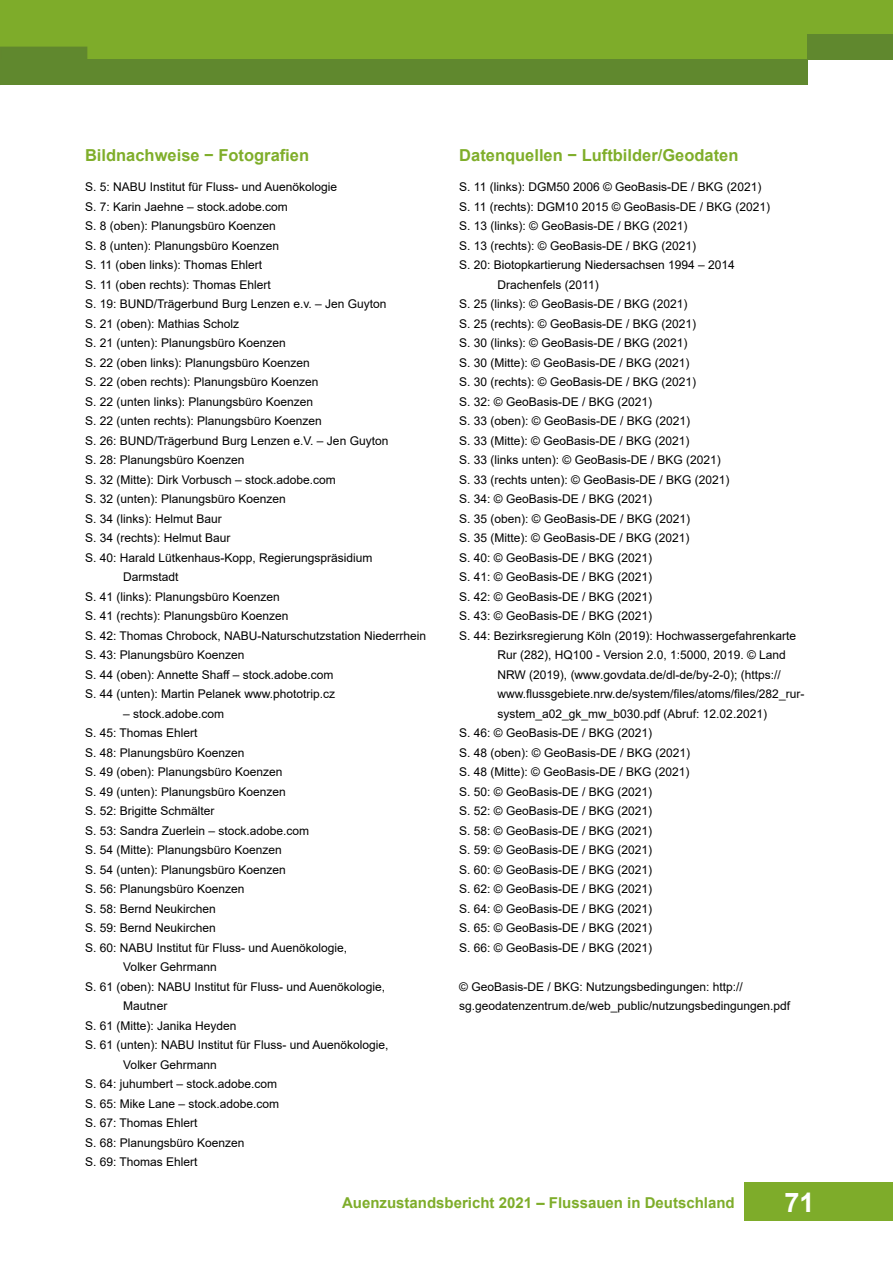
<style>
.page{position:relative;width:893px;height:1263px;background:#fff}
.page>*{position:absolute;margin:0;border:0;box-sizing:border-box;transform-origin:0 0}
.t1{font:700 27px "Arial";color:#fff}
.H2_Zwischenüberschrift_Quellen{font:700 16.5px "Arial";color:#7fae2a}
.t2{font:700 15px "Arial";color:#7ead2a}
.P_Bildnachweis{font:12px/19.5px "Arial";color:#000}
.P_Quellenverzeichnis{font:12px/19.5px "Arial";color:#000}
</style>
<div class="page">
<div style="left:744px;top:1183px;width:149px;height:38px;background:#7eac2a"></div>
<div style="left:0;top:0;width:893px;height:60px;background:#7eac2a"></div>
<div style="left:1px;top:47px;width:86px;height:13px;background:#60882e"></div>
<div style="left:808px;top:35px;width:85px;height:25px;background:#60882e"></div>
<div style="left:0;top:60px;width:808px;height:25px;background:#60882e"></div>
<h2 class="H2_Zwischenüberschrift_Quellen" style="left:85px;top:143px;width:226px">Bildnachweise − Fotografien</h2>
<p class="P_Bildnachweis" style="left:85px;top:177px;width:254px">S. 5: NABU Institut für Fluss- und Auenökologie</p>
<p class="P_Bildnachweis" style="left:85px;top:197px;width:204px">S. 7: Karin Jaehne – stock.adobe.com</p>
<p class="P_Bildnachweis" style="left:85px;top:216px;width:192px">S. 8 (oben): Planungsbüro Koenzen</p>
<p class="P_Bildnachweis" style="left:85px;top:236px;width:196px">S. 8 (unten): Planungsbüro Koenzen</p>
<p class="P_Bildnachweis" style="left:85px;top:255px;width:178px">S. 11 (oben links): Thomas Ehlert</p>
<p class="P_Bildnachweis" style="left:85px;top:275px;width:187px">S. 11 (oben rechts): Thomas Ehlert</p>
<p class="P_Bildnachweis" style="left:85px;top:294px;width:303px">S. 19: BUND/Trägerbund Burg Lenzen e.v. – Jen Guyton</p>
<p class="P_Bildnachweis" style="left:85px;top:314px;width:156px">S. 21 (oben): Mathias Scholz</p>
<p class="P_Bildnachweis" style="left:85px;top:333px;width:202px">S. 21 (unten): Planungsbüro Koenzen</p>
<p class="P_Bildnachweis" style="left:85px;top:353px;width:226px">S. 22 (oben links): Planungsbüro Koenzen</p>
<p class="P_Bildnachweis" style="left:85px;top:372px;width:235px">S. 22 (oben rechts): Planungsbüro Koenzen</p>
<p class="P_Bildnachweis" style="left:85px;top:392px;width:230px">S. 22 (unten links): Planungsbüro Koenzen</p>
<p class="P_Bildnachweis" style="left:85px;top:411px;width:238px">S. 22 (unten rechts): Planungsbüro Koenzen</p>
<p class="P_Bildnachweis" style="left:85px;top:431px;width:305px">S. 26: BUND/Trägerbund Burg Lenzen e.V. – Jen Guyton</p>
<p class="P_Bildnachweis" style="left:85px;top:450px;width:161px">S. 28: Planungsbüro Koenzen</p>
<p class="P_Bildnachweis" style="left:85px;top:470px;width:252px">S. 32 (Mitte): Dirk Vorbusch – stock.adobe.com</p>
<p class="P_Bildnachweis" style="left:85px;top:489px;width:202px">S. 32 (unten): Planungsbüro Koenzen</p>
<p class="P_Bildnachweis" style="left:85px;top:509px;width:138px">S. 34 (links): Helmut Baur</p>
<p class="P_Bildnachweis" style="left:85px;top:528px;width:147px">S. 34 (rechts): Helmut Baur</p>
<p class="P_Bildnachweis" style="left:123px;top:548px;width:251px;text-indent:-38px">S. 40: Harald Lütkenhaus-Kopp, Regierungspräsidium<br>Darmstadt</p>
<p class="P_Bildnachweis" style="left:85px;top:587px;width:196px">S. 41 (links): Planungsbüro Koenzen</p>
<p class="P_Bildnachweis" style="left:85px;top:606px;width:205px">S. 41 (rechts): Planungsbüro Koenzen</p>
<p class="P_Bildnachweis" style="left:85px;top:626px;width:343px">S. 42: Thomas Chrobock, NABU-Naturschutzstation Niederrhein</p>
<p class="P_Bildnachweis" style="left:85px;top:645px;width:161px">S. 43: Planungsbüro Koenzen</p>
<p class="P_Bildnachweis" style="left:85px;top:665px;width:250px">S. 44 (oben): Annette Shaff – stock.adobe.com</p>
<p class="P_Bildnachweis" style="left:85px;top:684px;width:252px">S. 44 (unten): Martin Pelanek www.phototrip.cz</p>
<p class="P_Bildnachweis" style="left:123px;top:704px;width:102px">– stock.adobe.com</p>
<p class="P_Bildnachweis" style="left:85px;top:723px;width:114px">S. 45: Thomas Ehlert</p>
<p class="P_Bildnachweis" style="left:85px;top:743px;width:161px">S. 48: Planungsbüro Koenzen</p>
<p class="P_Bildnachweis" style="left:85px;top:762px;width:199px">S. 49 (oben): Planungsbüro Koenzen</p>
<p class="P_Bildnachweis" style="left:85px;top:782px;width:202px">S. 49 (unten): Planungsbüro Koenzen</p>
<p class="P_Bildnachweis" style="left:85px;top:801px;width:131px">S. 52: Brigitte Schmälter</p>
<p class="P_Bildnachweis" style="left:85px;top:821px;width:226px">S. 53: Sandra Zuerlein – stock.adobe.com</p>
<p class="P_Bildnachweis" style="left:85px;top:840px;width:198px">S. 54 (Mitte): Planungsbüro Koenzen</p>
<p class="P_Bildnachweis" style="left:85px;top:860px;width:202px">S. 54 (unten): Planungsbüro Koenzen</p>
<p class="P_Bildnachweis" style="left:85px;top:879px;width:161px">S. 56: Planungsbüro Koenzen</p>
<p class="P_Bildnachweis" style="left:85px;top:899px;width:132px">S. 58: Bernd Neukirchen</p>
<p class="P_Bildnachweis" style="left:85px;top:918px;width:132px">S. 59: Bernd Neukirchen</p>
<p class="P_Bildnachweis" style="left:123px;top:938px;width:225px;text-indent:-38px">S. 60: NABU Institut für Fluss- und Auenökologie,<br>Volker Gehrmann</p>
<p class="P_Bildnachweis" style="left:123px;top:977px;width:263px;text-indent:-38px">S. 61 (oben): NABU Institut für Fluss- und Auenökologie,<br>Mautner</p>
<p class="P_Bildnachweis" style="left:85px;top:1016px;width:153px">S. 61 (Mitte): Janika Heyden</p>
<p class="P_Bildnachweis" style="left:123px;top:1035px;width:267px;text-indent:-38px">S. 61 (unten): NABU Institut für Fluss- und Auenökologie,<br>Volker Gehrmann</p>
<p class="P_Bildnachweis" style="left:85px;top:1074px;width:194px">S. 64: juhumbert – stock.adobe.com</p>
<p class="P_Bildnachweis" style="left:85px;top:1094px;width:196px">S. 65: Mike Lane – stock.adobe.com</p>
<p class="P_Bildnachweis" style="left:85px;top:1113px;width:114px">S. 67: Thomas Ehlert</p>
<p class="P_Bildnachweis" style="left:85px;top:1133px;width:161px">S. 68: Planungsbüro Koenzen</p>
<p class="P_Bildnachweis" style="left:85px;top:1152px;width:114px">S. 69: Thomas Ehlert</p>
<h2 class="H2_Zwischenüberschrift_Quellen" style="left:459px;top:143px;width:281px">Datenquellen − Luftbilder/Geodaten</h2>
<p class="P_Bildnachweis" style="left:459px;top:177px;width:304px">S. 11 (links): DGM50 2006 © GeoBasis-DE / BKG (2021)</p>
<p class="P_Bildnachweis" style="left:459px;top:197px;width:312px">S. 11 (rechts): DGM10 2015 © GeoBasis-DE / BKG (2021)</p>
<p class="P_Bildnachweis" style="left:459px;top:216px;width:230px">S. 13 (links): © GeoBasis-DE / BKG (2021)</p>
<p class="P_Bildnachweis" style="left:459px;top:236px;width:238px">S. 13 (rechts): © GeoBasis-DE / BKG (2021)</p>
<p class="P_Bildnachweis" style="left:497px;top:255px;width:239px;text-indent:-38px">S. 20: Biotopkartierung Niedersachsen 1994 – 2014<br>Drachenfels (2011)</p>
<p class="P_Bildnachweis" style="left:459px;top:294px;width:230px">S. 25 (links): © GeoBasis-DE / BKG (2021)</p>
<p class="P_Bildnachweis" style="left:459px;top:314px;width:238px">S. 25 (rechts): © GeoBasis-DE / BKG (2021)</p>
<p class="P_Bildnachweis" style="left:459px;top:333px;width:230px">S. 30 (links): © GeoBasis-DE / BKG (2021)</p>
<p class="P_Bildnachweis" style="left:459px;top:353px;width:232px">S. 30 (Mitte): © GeoBasis-DE / BKG (2021)</p>
<p class="P_Bildnachweis" style="left:459px;top:372px;width:238px">S. 30 (rechts): © GeoBasis-DE / BKG (2021)</p>
<p class="P_Bildnachweis" style="left:459px;top:392px;width:194px">S. 32: © GeoBasis-DE / BKG (2021)</p>
<p class="P_Bildnachweis" style="left:459px;top:411px;width:232px">S. 33 (oben): © GeoBasis-DE / BKG (2021)</p>
<p class="P_Bildnachweis" style="left:459px;top:431px;width:232px">S. 33 (Mitte): © GeoBasis-DE / BKG (2021)</p>
<p class="P_Bildnachweis" style="left:459px;top:450px;width:263px">S. 33 (links unten): © GeoBasis-DE / BKG (2021)</p>
<p class="P_Bildnachweis" style="left:459px;top:470px;width:272px">S. 33 (rechts unten): © GeoBasis-DE / BKG (2021)</p>
<p class="P_Bildnachweis" style="left:459px;top:489px;width:194px">S. 34: © GeoBasis-DE / BKG (2021)</p>
<p class="P_Bildnachweis" style="left:459px;top:509px;width:232px">S. 35 (oben): © GeoBasis-DE / BKG (2021)</p>
<p class="P_Bildnachweis" style="left:459px;top:528px;width:232px">S. 35 (Mitte): © GeoBasis-DE / BKG (2021)</p>
<p class="P_Bildnachweis" style="left:459px;top:548px;width:194px">S. 40: © GeoBasis-DE / BKG (2021)</p>
<p class="P_Bildnachweis" style="left:459px;top:567px;width:194px">S. 41: © GeoBasis-DE / BKG (2021)</p>
<p class="P_Bildnachweis" style="left:459px;top:587px;width:194px">S. 42: © GeoBasis-DE / BKG (2021)</p>
<p class="P_Bildnachweis" style="left:459px;top:606px;width:194px">S. 43: © GeoBasis-DE / BKG (2021)</p>
<p class="P_Bildnachweis" style="left:497px;top:626px;width:308px;text-indent:-38px">S. 44: Bezirksregierung Köln (2019): Hochwassergefahrenkarte Rur (282), HQ100 - Version 2.0, 1:5000, 2019. © Land NRW (2019), (www.govdata.de/dl-de/by-2-0); (https:// www.flussgebiete.nrw.de/system/files/atoms/files/282_rur&shy;system_a02_gk_mw_b030.pdf (Abruf: 12.02.2021)</p>
<p class="P_Bildnachweis" style="left:459px;top:723px;width:194px">S. 46: © GeoBasis-DE / BKG (2021)</p>
<p class="P_Bildnachweis" style="left:459px;top:743px;width:232px">S. 48 (oben): © GeoBasis-DE / BKG (2021)</p>
<p class="P_Bildnachweis" style="left:459px;top:762px;width:232px">S. 48 (Mitte): © GeoBasis-DE / BKG (2021)</p>
<p class="P_Bildnachweis" style="left:459px;top:782px;width:194px">S. 50: © GeoBasis-DE / BKG (2021)</p>
<p class="P_Bildnachweis" style="left:459px;top:801px;width:194px">S. 52: © GeoBasis-DE / BKG (2021)</p>
<p class="P_Bildnachweis" style="left:459px;top:821px;width:194px">S. 58: © GeoBasis-DE / BKG (2021)</p>
<p class="P_Bildnachweis" style="left:459px;top:840px;width:194px">S. 59: © GeoBasis-DE / BKG (2021)</p>
<p class="P_Bildnachweis" style="left:459px;top:860px;width:194px">S. 60: © GeoBasis-DE / BKG (2021)</p>
<p class="P_Bildnachweis" style="left:459px;top:879px;width:194px">S. 62: © GeoBasis-DE / BKG (2021)</p>
<p class="P_Bildnachweis" style="left:459px;top:899px;width:194px">S. 64: © GeoBasis-DE / BKG (2021)</p>
<p class="P_Bildnachweis" style="left:459px;top:918px;width:194px">S. 65: © GeoBasis-DE / BKG (2021)</p>
<p class="P_Bildnachweis" style="left:459px;top:938px;width:194px">S. 66: © GeoBasis-DE / BKG (2021)</p>
<p class="P_Quellenverzeichnis" style="left:459px;top:977px;width:332px">© GeoBasis-DE / BKG: Nutzungsbedingungen: http:// sg.geodatenzentrum.de/web_public/nutzungsbedingungen.pdf</p>
<p class="t2" style="left:342px;top:1192px;width:394px">Auenzustandsbericht 2021 – Flussauen in Deutschland</p>
<h1 class="t1" style="left:784px;top:1183px;width:32px">71</h1>
</div>
